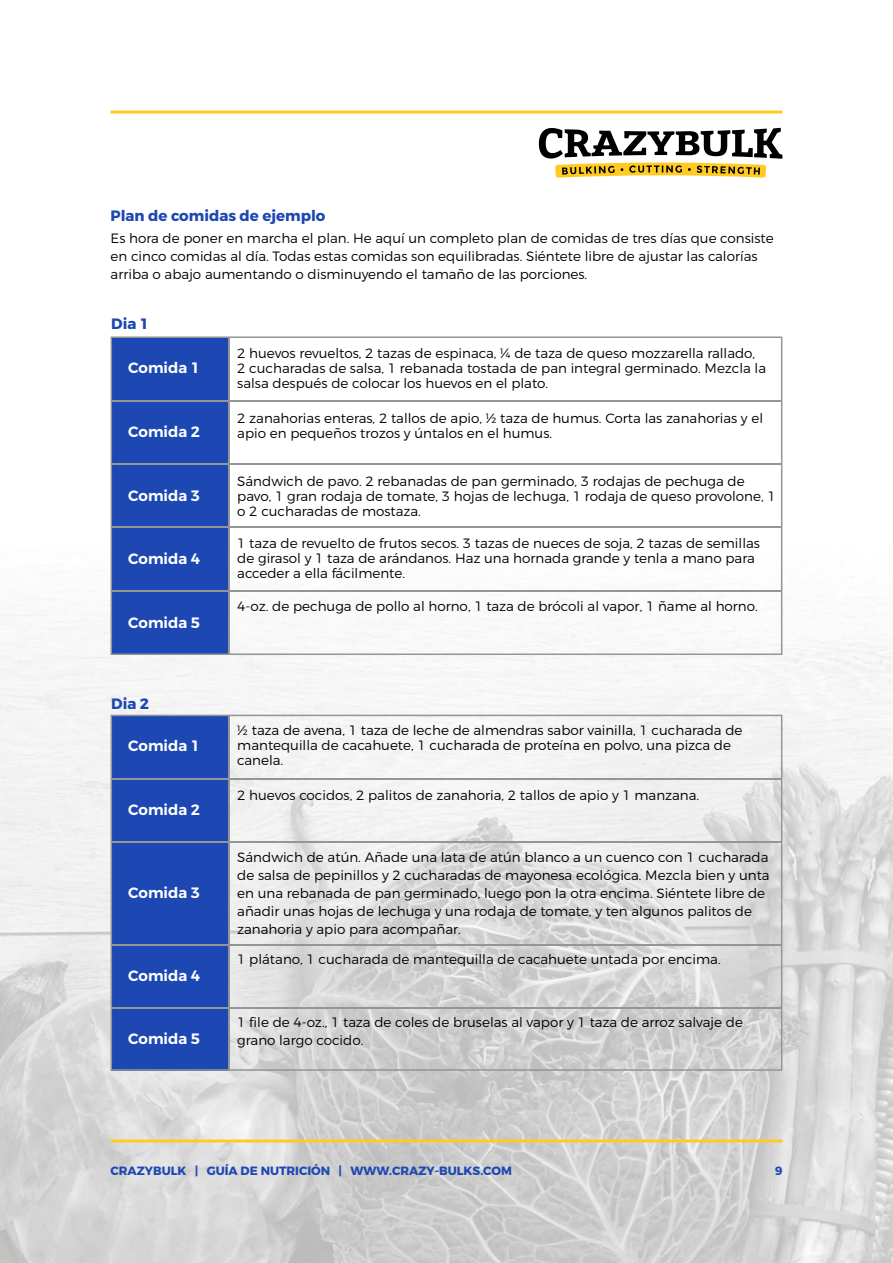
<style>
.page{position:relative;width:893px;height:1263px;background:#fff}
.page>*{position:absolute;margin:0;border:0;box-sizing:border-box;transform-origin:0 0}
.t1{font:600 15px "Montserrat";color:#fff}
.t2{font:700 15px "Montserrat";color:#1d48b3}
.t3{font:300 13.5px/15px "Montserrat";color:#000}
.t4{font:700 12px "Montserrat";color:#1d48b3}
</style>
<div class="page">
<img style="left:0;top:422px;width:893px;height:841px">
<hr style="left:111px;top:111px;width:671px;height:3px;background:#ffcb23">
<svg style="left:111px;top:336px;width:671px;height:319px"></svg>
<hr style="left:111px;top:590px;width:671px;height:2px;background:#939697">
<hr style="left:111px;top:527px;width:671px;height:1px;background:#939697">
<hr style="left:111px;top:463px;width:671px;height:2px;background:#939697">
<hr style="left:111px;top:400px;width:671px;height:1px;background:#939697">
<hr style="left:228px;top:337px;width:1px;height:317px;background:#939697">
<svg style="left:111px;top:715px;width:671px;height:356px"></svg>
<hr style="left:111px;top:841px;width:671px;height:2px;background:#939697">
<hr style="left:111px;top:778px;width:671px;height:1px;background:#939697">
<hr style="left:111px;top:944px;width:671px;height:1px;background:#939697">
<hr style="left:111px;top:1007px;width:671px;height:2px;background:#939697">
<hr style="left:228px;top:725px;width:1px;height:345px;background:#939697">
<hr style="left:228px;top:715px;width:1px;height:346px;background:#939697">
<svg style="left:539px;top:128px;width:243px;height:50px"></svg>
<hr style="left:111px;top:1139px;width:671px;height:3px;background:#ffcb23">
<p class="t2" style="left:111px;top:206px;width:216px">Plan de comidas de ejemplo</p>
<p class="t3" style="left:111px;top:229px;width:665px;line-height:18px">Es hora de poner en marcha el plan. He aquí un completo plan de comidas de tres días que consiste en cinco comidas al día. Todas estas comidas son equilibradas. Siéntete libre de ajustar las calorías arriba o abajo aumentando o disminuyendo el tamaño de las porciones.</p>
<p class="t2" style="left:111px;top:315px;width:39px">Dia 1</p>
<p class="t1" style="left:128px;top:358px;width:73px">Comida 1</p>
<p class="t1" style="left:128px;top:422px;width:73px">Comida 2</p>
<p class="t1" style="left:128px;top:486px;width:73px">Comida 3</p>
<p class="t1" style="left:128px;top:550px;width:73px">Comida 4</p>
<p class="t1" style="left:128px;top:613px;width:73px">Comida 5</p>
<p class="t2" style="left:111px;top:694px;width:39px">Dia 2</p>
<p class="t1" style="left:128px;top:737px;width:73px">Comida 1</p>
<p class="t1" style="left:128px;top:801px;width:73px">Comida 2</p>
<p class="t1" style="left:128px;top:883px;width:73px">Comida 3</p>
<p class="t1" style="left:128px;top:966px;width:73px">Comida 4</p>
<p class="t1" style="left:128px;top:1029px;width:73px">Comida 5</p>
<p class="t3" style="left:237px;top:346px;width:530px">2 huevos revueltos, 2 tazas de espinaca, ¼ de taza de queso mozzarella rallado,<br>2 cucharadas de salsa, 1 rebanada tostada de pan integral germinado. Mezcla la salsa después de colocar los huevos en el plato.</p>
<p class="t3" style="left:237px;top:410px;width:527px">2 zanahorias enteras, 2 tallos de apio, ½ taza de humus. Corta las zanahorias y el apio en pequeños trozos y úntalos en el humus.</p>
<p class="t3" style="left:237px;top:473px;width:540px">Sándwich de pavo. 2 rebanadas de pan germinado, 3 rodajas de pechuga de pavo, 1 gran rodaja de tomate, 3 hojas de lechuga, 1 rodaja de queso provolone, 1 o 2 cucharadas de mostaza.</p>
<p class="t3" style="left:237px;top:536px;width:524px">1 taza de revuelto de frutos secos. 3 tazas de nueces de soja, 2 tazas de semillas de girasol y 1 taza de arándanos. Haz una hornada grande y tenla a mano para acceder a ella fácilmente.</p>
<p class="t3" style="left:237px;top:599px;width:522px">4-oz. de pechuga de pollo al horno, 1 taza de brócoli al vapor, 1 ñame al horno.</p>
<p class="t3" style="left:237px;top:722px;width:507px">½ taza de avena, 1 taza de leche de almendras sabor vainilla, 1 cucharada de mantequilla de cacahuete, 1 cucharada de proteína en polvo, una pizca de canela.</p>
<p class="t3" style="left:237px;top:787px;width:463px">2 huevos cocidos, 2 palitos de zanahoria, 2 tallos de apio y 1 manzana.</p>
<p class="t3" style="left:237px;top:848px;width:534px;line-height:18px">Sándwich de atún. Añade una lata de atún blanco a un cuenco con 1 cucharada de salsa de pepinillos y 2 cucharadas de mayonesa ecológica. Mezcla bien y unta en una rebanada de pan germinado, luego pon la otra encima. Siéntete libre de añadir unas hojas de lechuga y una rodaja de tomate, y ten algunos palitos de zanahoria y apio para acompañar.</p>
<p class="t3" style="left:237px;top:952px;width:485px">1 plátano, 1 cucharada de mantequilla de cacahuete untada por encima.</p>
<p class="t3" style="left:237px;top:1013px;width:507px;line-height:18px">1 file de 4-oz., 1 taza de coles de bruselas al vapor y 1 taza de arroz salvaje de grano largo cocido.</p>
<p class="t4" style="left:111px;top:1163px;width:403px">CRAZYBULK | GUÍA DE NUTRICIÓN | WWW.CRAZY-BULKS.COM</p>
<p class="t4" style="left:775px;top:1163px;width:9px">9</p>
</div>
